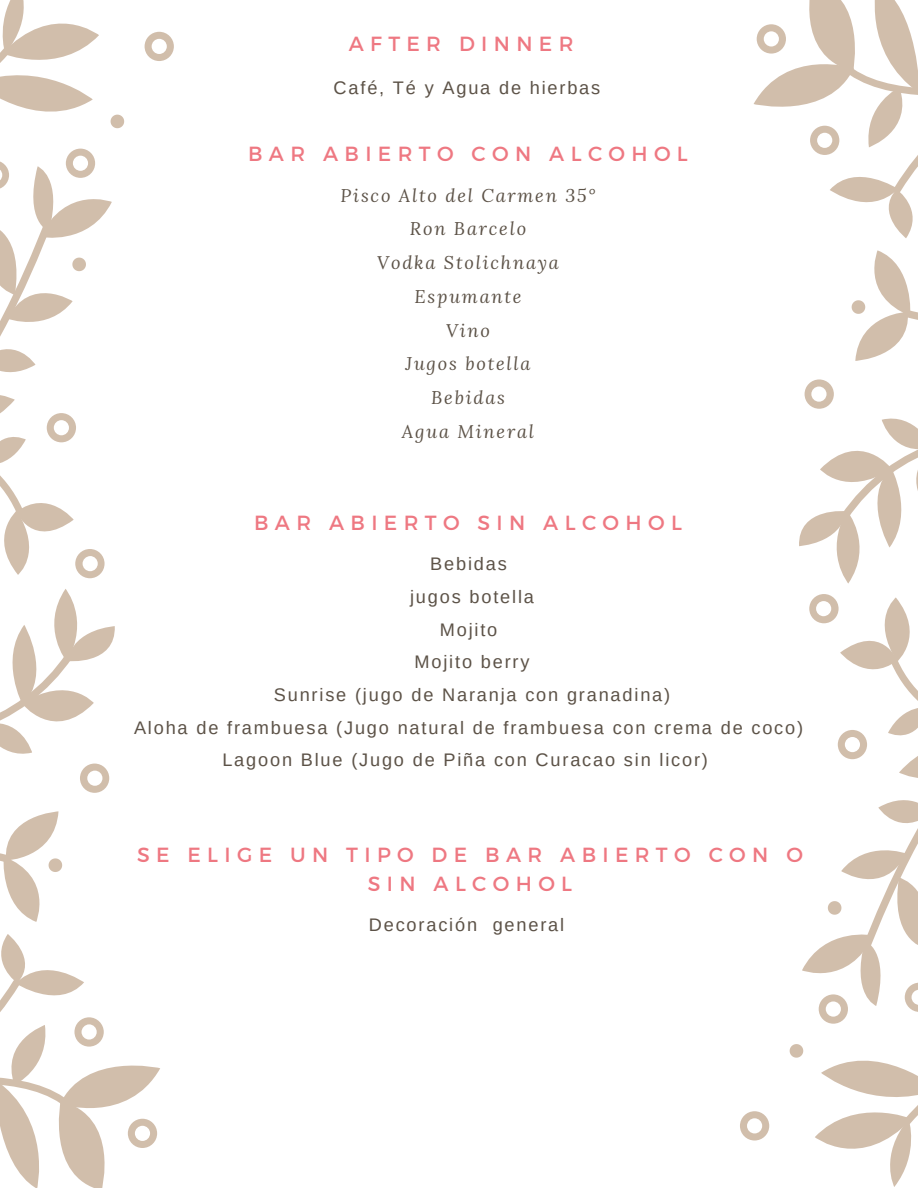
<style>
.page{position:relative;width:918px;height:1188px;background:#fff}
.page>*{position:absolute;margin:0;border:0;box-sizing:border-box;transform-origin:0 0}
.t1{font:20.4px/28.2px "Montserrat";letter-spacing:.31em;color:#ee7882;text-align:center}
.t2{font:18.15px "Arimo";letter-spacing:.1em;color:#5c5247}
.t3{font:italic 18.15px "Lora";letter-spacing:.1em;color:#5c5247}
</style>
<div class="page">
<svg style="left:0;top:0;width:99px;height:112px"></svg>
<svg style="left:0;top:811px;width:160px;height:377px"></svg>
<svg style="left:111px;top:115px;width:13px;height:13px"></svg>
<svg style="left:0;top:589px;width:115px;height:204px"></svg>
<svg style="left:145px;top:32px;width:29px;height:29px"></svg>
<svg style="left:0;top:149px;width:112px;height:429px"></svg>
<svg style="left:815px;top:1060px;width:103px;height:127px"></svg>
<svg style="left:754px;top:0;width:164px;height:361px"></svg>
<svg style="left:790px;top:1044px;width:13px;height:14px"></svg>
<svg style="left:799px;top:379px;width:119px;height:205px"></svg>
<svg style="left:740px;top:1111px;width:29px;height:30px"></svg>
<svg style="left:802px;top:594px;width:116px;height:430px"></svg>
<p class="t1" style="left:349px;top:29px;width:226px">AFTER DINNER</p>
<p class="t2" style="left:334px;top:78px;width:268px">Café, Té y Agua de hierbas</p>
<p class="t1" style="left:248px;top:138px;width:441px">BAR ABIERTO CON ALCOHOL</p>
<p class="t3" style="left:341px;top:183px;width:256px">Pisco Alto del Carmen 35°</p>
<p class="t3" style="left:410px;top:217px;width:118px">Ron Barcelo</p>
<p class="t3" style="left:377px;top:250px;width:183px">Vodka Stolichnaya</p>
<p class="t3" style="left:415px;top:284px;width:109px">Espumante</p>
<p class="t3" style="left:446px;top:318px;width:46px">Vino</p>
<p class="t3" style="left:406px;top:352px;width:127px">Jugos botella</p>
<p class="t3" style="left:431px;top:385px;width:75px">Bebidas</p>
<p class="t3" style="left:402px;top:419px;width:134px">Agua Mineral</p>
<p class="t1" style="left:254px;top:507px;width:429px">BAR ABIERTO SIN ALCOHOL</p>
<p class="t2" style="left:430px;top:554px;width:78px">Bebidas</p>
<p class="t2" style="left:410px;top:587px;width:125px">jugos botella</p>
<p class="t2" style="left:440px;top:619px;width:59px">Mojito</p>
<p class="t2" style="left:415px;top:652px;width:116px">Mojito berry</p>
<p class="t2" style="left:274px;top:684px;width:398px">Sunrise (jugo de Naranja con granadina)</p>
<p class="t2" style="left:134px;top:717px;width:671px">Aloha de frambuesa (Jugo natural de frambuesa con crema de coco)</p>
<p class="t2" style="left:222px;top:750px;width:487px">Lagoon Blue (Jugo de Piña con Curacao sin licor)</p>
<p class="t1" style="left:137px;top:840px;width:667px">SE ELIGE UN TIPO DE BAR ABIERTO CON O<br>SIN ALCOHOL</p>
<p class="t2" style="left:369px;top:915px;width:197px">Decoración general</p>
</div>
